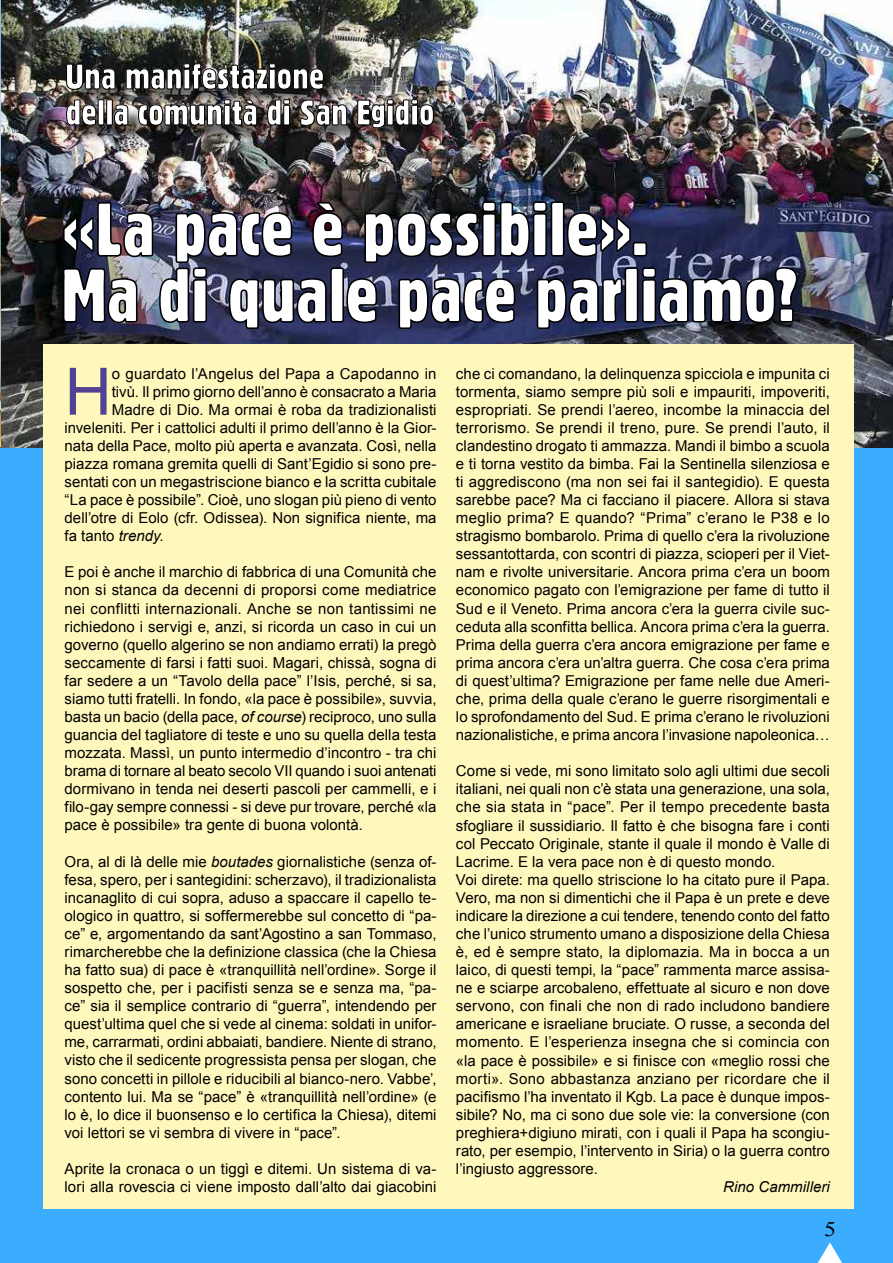
<style>
.page{position:relative;width:893px;height:1263px;background:#fff}
.page>*{position:absolute;margin:0;border:0;box-sizing:border-box;transform-origin:0 0}
.t1{font:73.5px/66px "Gothic 821 Condensed BT";letter-spacing:-.01em;color:#fff;scale:1.09 1}
.t2{font:65.55px "Arial";color:#514293}
.t3{font:34.5px/36px "Gothic 821 Condensed BT";color:#fff;scale:1.09 1}
.t4{font:20.7px "Times New Roman";color:#000;scale:1.16 1}
.t5{font:15px/18.1px "Arial";letter-spacing:.005em;color:#000;text-align:justify}
.t6{font:italic 15px "Arial";letter-spacing:.005em;color:#000}
.s1{font-style:italic}
</style>
<div class="page">
<div style="left:0;top:345px;width:893px;height:918px;background:#3cacfe"></div>
<img style="left:0;top:0;width:893px;height:447px">
<svg style="left:818px;top:1242px;width:24px;height:21px"></svg>
<img style="left:62px;top:44px;width:736px;height:286px">
<div style="left:44px;top:345px;width:810px;height:864px;background:#fff8bd"></div>
<h3 class="t3" style="left:65px;top:58px;width:340px">Una manifestazione<br>della comunità di San Egidio</h3>
<h1 class="t1" style="left:61px;top:196px;width:680px">«La pace è possibile».<br>Ma di quale pace parliamo?</h1>
<h2 class="t2" style="left:65px;top:349px;width:49px">H</h2>
<p class="t5" style="left:112px;top:364px;width:326px">o guardato l’Angelus del Papa a Capodanno in</p>
<p class="t5" style="left:456px;top:364px;width:375px">che ci comandano, la delinquenza spicciola e impunita ci tormenta, siamo sempre più soli e impauriti, impoveriti, espropriati. Se prendi l’aereo, incombe la minaccia del terrorismo. Se prendi il treno, pure. Se prendi l’auto, il clandestino drogato ti ammazza. Mandi il bimbo a scuola e ti torna vestito da bimba. Fai la Sentinella silenziosa e ti aggrediscono (ma non sei fai il santegidio). E questa sarebbe pace? Ma ci facciano il piacere. Allora si stava meglio prima? E quando? “Prima” c’erano le P38 e lo stragismo bombarolo. Prima di quello c’era la rivoluzione sessantottarda, con scontri di piazza, scioperi per il Viet&shy;nam e rivolte universitarie. Ancora prima c’era un boom economico pagato con l’emigrazione per fame di tutto il Sud e il Veneto. Prima ancora c’era la guerra civile suc&shy;ceduta alla sconfitta bellica. Ancora prima c’era la guerra.<br>Prima della guerra c’era ancora emigrazione per fame e prima ancora c’era un’altra guerra. Che cosa c’era prima di quest’ultima? Emigrazione per fame nelle due Ameri&shy;che, prima della quale c’erano le guerre risorgimentali e lo sprofondamento del Sud. E prima c’erano le rivoluzioni nazionalistiche, e prima ancora l’invasione napoleonica…</p>
<p class="t5" style="left:456px;top:762px;width:376px;text-align:left">Come si vede, mi sono limitato solo agli ultimi due secoli italiani, nei quali non c’è stata una generazione, una sola, che sia stata in “pace”. Per il tempo precedente basta sfogliare il sussidiario. Il fatto è che bisogna fare i conti col Peccato Originale, stante il quale il mondo è Valle di Lacrime. E la vera pace non è di questo mondo.<br>Voi direte: ma quello striscione lo ha citato pure il Papa.<br>Vero, ma non si dimentichi che il Papa è un prete e deve indicare la direzione a cui tendere, tenendo conto del fatto che l’unico strumento umano a disposizione della Chiesa è, ed è sempre stato, la diplomazia. Ma in bocca a un laico, di questi tempi, la “pace” rammenta marce assisa&shy;ne e sciarpe arcobaleno, effettuate al sicuro e non dove servono, con finali che non di rado includono bandiere americane e israeliane bruciate. O russe, a seconda del momento. E l’esperienza insegna che si comincia con «la pace è possibile» e si finisce con «meglio rossi che morti». Sono abbastanza anziano per ricordare che il pacifismo l’ha inventato il Kgb. La pace è dunque impos&shy;sibile? No, ma ci sono due sole vie: la conversione (con preghiera+digiuno mirati, con i quali il Papa ha scongiu&shy;rato, per esempio, l’intervento in Siria) o la guerra contro l’ingiusto aggressore.</p>
<p class="t6" style="left:723px;top:1177px;width:108px">Rino Cammilleri</p>
<p class="t5" style="left:112px;top:382px;width:326px">tivù. Il primo giorno dell’anno è consacrato a Maria</p>
<p class="t5" style="left:112px;top:400px;width:326px">Madre di Dio. Ma ormai è roba da tradizionalisti</p>
<p class="t5" style="left:65px;top:419px;width:374px">inveleniti. Per i cattolici adulti il primo dell’anno è la Gior-</p>
<p class="t5" style="left:65px;top:437px;width:374px">nata della Pace, molto più aperta e avanzata. Così, nella</p>
<p class="t5" style="left:65px;top:455px;width:374px">piazza romana gremita quelli di Sant’Egidio si sono pre-</p>
<p class="t5" style="left:65px;top:473px;width:374px">sentati con un megastriscione bianco e la scritta cubitale</p>
<p class="t5" style="left:65px;top:491px;width:374px">“La pace è possibile”. Cioè, uno slogan più pieno di vento</p>
<p class="t5" style="left:65px;top:509px;width:374px">dell’otre di Eolo (cfr. Odissea). Non significa niente, ma</p>
<p class="t5" style="left:65px;top:527px;width:101px">fa tanto <span class="s1">trendy</span>.</p>
<p class="t5" style="left:65px;top:563px;width:374px">E poi è anche il marchio di fabbrica di una Comunità che non si stanca da decenni di proporsi come mediatrice nei conflitti internazionali. Anche se non tantissimi ne richiedono i servigi e, anzi, si ricorda un caso in cui un governo (quello algerino se non andiamo errati) la pregò seccamente di farsi i fatti suoi. Magari, chissà, sogna di far sedere a un “Tavolo della pace” l’Isis, perché, si sa, siamo tutti fratelli. In fondo, «la pace è possibile», suvvia, basta un bacio (della pace, <span class="s1">of course</span>) reciproco, uno sulla guancia del tagliatore di teste e uno su quella della testa mozzata. Massì, un punto intermedio d’incontro - tra chi brama di tornare al beato secolo VII quando i suoi antenati dormivano in tenda nei deserti pascoli per cammelli, e i filo-gay sempre connessi - si deve pur trovare, perché «la pace è possibile» tra gente di buona volontà.</p>
<p class="t5" style="left:65px;top:852px;width:374px">Ora, al di là delle mie <span class="s1">boutades</span> giornalistiche (senza of&shy;fesa, spero, per i santegidini: scherzavo), il tradizionalista incanaglito di cui sopra, aduso a spaccare il capello te&shy;ologico in quattro, si soffermerebbe sul concetto di “pa&shy;ce” e, argomentando da sant’Agostino a san Tommaso, rimarcherebbe che la definizione classica (che la Chiesa ha fatto sua) di pace è «tranquillità nell’ordine». Sorge il sospetto che, per i pacifisti senza se e senza ma, “pa&shy;ce” sia il semplice contrario di “guerra”, intendendo per quest’ultima quel che si vede al cinema: soldati in unifor&shy;me, carrarmati, ordini abbaiati, bandiere. Niente di strano, visto che il sedicente progressista pensa per slogan, che sono concetti in pillole e riducibili al bianco-nero. Vabbe’, contento lui. Ma se “pace” è «tranquillità nell’ordine» (e lo è, lo dice il buonsenso e lo certifica la Chiesa), ditemi voi lettori se vi sembra di vivere in “pace”.</p>
<p class="t5" style="left:65px;top:1160px;width:374px">Aprite la cronaca o un tiggì e ditemi. Un sistema di va&shy;lori alla rovescia ci viene imposto dall’alto dai giacobini</p>
<h3 class="t4" style="left:824px;top:1215px;width:12px">5</h3>
</div>
